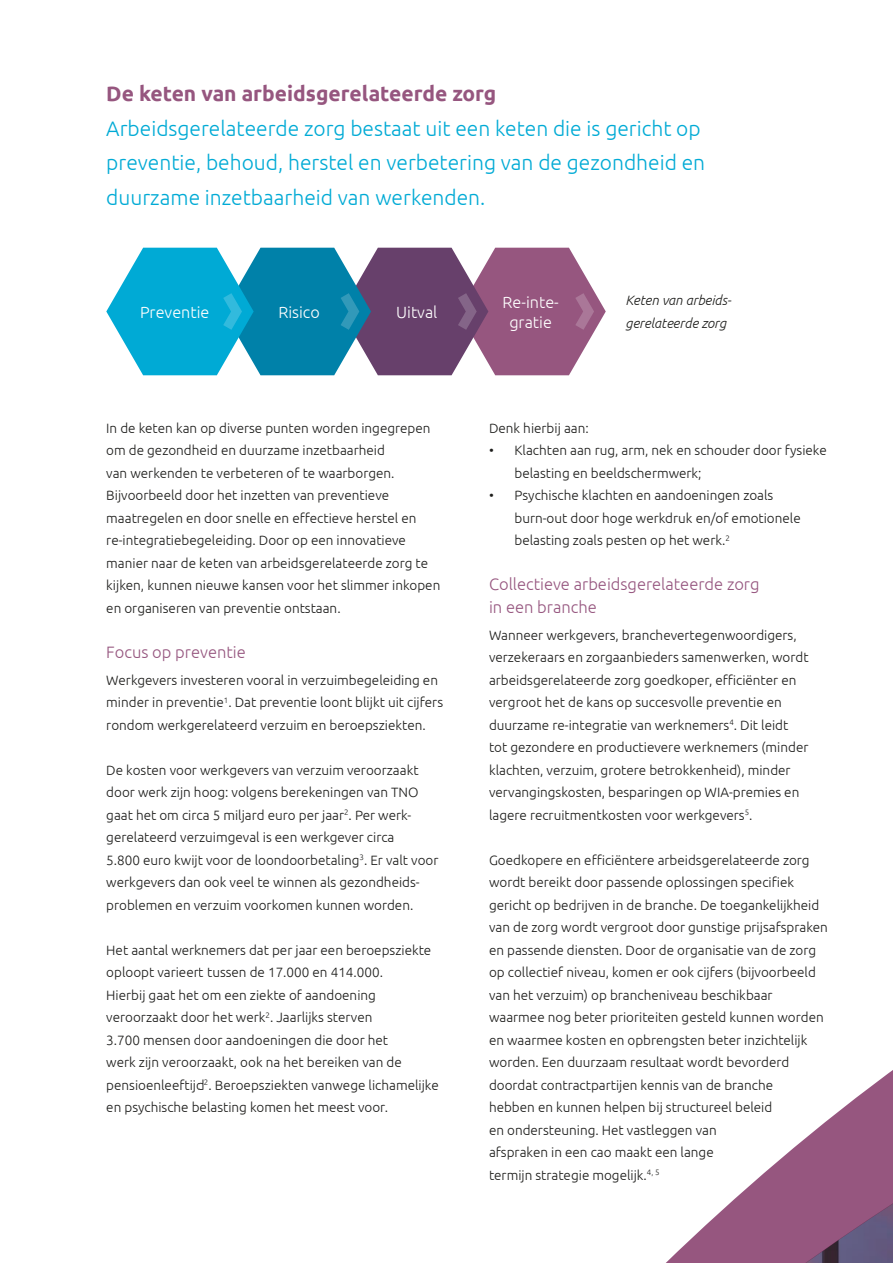
<style>
.page{position:relative;width:893px;height:1263px;background:#fff}
.page>*{position:absolute;margin:0;border:0;box-sizing:border-box;transform-origin:0 0}
.t1{font:300 21px/34.5px "Ubuntu";color:#00aad5}
.t2{font:700 21px "Ubuntu";color:#96567f}
.t3{font:300 16.5px/22.5px "Ubuntu";color:#96567f}
.t4{font:300 16.2px/19.5px "Ubuntu";color:#fff;text-align:center}
.t5{font:300 13.5px/22.5px "Ubuntu";color:#1d1d1b}
.t6{font:italic 300 13.5px/22.5px "Ubuntu";color:#1d1d1b}
</style>
<div class="page">
<svg style="left:106px;top:248px;width:500px;height:127px;background:#5c87aa"></svg>
<svg style="left:666px;top:1070px;width:227px;height:193px;fill:#965b81"></svg>
<h1 class="t2" style="left:106px;top:81px;width:392px">De keten van arbeidsgerelateerde zorg</h1>
<h1 class="t1" style="left:106px;top:111px;width:600px">Arbeidsgerelateerde zorg bestaat uit een keten die is gericht op preventie, behoud, herstel en verbetering van de gezondheid en duurzame inzetbaarheid van werkenden.</h1>
<p class="t4" style="left:140px;top:302px;width:71px">Preventie</p>
<p class="t4" style="left:278px;top:302px;width:43px">Risico</p>
<p class="t4" style="left:396px;top:302px;width:43px">Uitval</p>
<p class="t4" style="left:503px;top:292px;width:58px">Re-inte&shy;gratie</p>
<p class="t6" style="left:626px;top:289px;width:107px">Keten van arbeids&shy;gerelateerde zorg</p>
<p class="t5" style="left:106px;top:416px;width:336px">In de keten kan op diverse punten worden ingegrepen om de gezondheid en duurzame inzetbaarheid<br>van werkenden te verbeteren of te waarborgen.<br>Bijvoorbeeld door het inzetten van preventieve maatregelen en door snelle en effectieve herstel en re-integratiebegeleiding. Door op een innovatieve manier naar de keten van arbeidsgerelateerde zorg te kijken, kunnen nieuwe kansen voor het slimmer inkopen en organiseren van preventie ontstaan.</p>
<p class="t3" style="left:106px;top:640px;width:141px">Focus op preventie</p>
<p class="t5" style="left:106px;top:668px;width:338px">Werkgevers investeren vooral in verzuimbegeleiding en minder in preventie<sup>1</sup>. Dat preventie loont blijkt uit cijfers rondom werkgerelateerd verzuim en beroepsziekten.</p>
<p class="t5" style="left:106px;top:758px;width:334px">De kosten voor werkgevers van verzuim veroorzaakt door werk zijn hoog: volgens berekeningen van TNO gaat het om circa 5 miljard euro per jaar<sup>2</sup>. Per werk&shy;gerelateerd verzuimgeval is een werkgever circa<br>5.800 euro kwijt voor de loondoorbetaling<sup>3</sup>. Er valt voor werkgevers dan ook veel te winnen als gezondheids&shy;problemen en verzuim voorkomen kunnen worden.</p>
<p class="t5" style="left:106px;top:938px;width:334px">Het aantal werknemers dat per jaar een beroepsziekte oploopt varieert tussen de 17.000 en 414.000.<br>Hierbij gaat het om een ziekte of aandoening veroorzaakt door het werk<sup>2</sup>. Jaarlijks sterven<br>3.700 mensen door aandoeningen die door het<br>werk zijn veroorzaakt, ook na het bereiken van de pensioenleeftijd<sup>2</sup>. Beroepsziekten vanwege lichamelijke en psychische belasting komen het meest voor.</p>
<p class="t5" style="left:489px;top:416px;width:101px">Denk hierbij aan:</p>
<p class="t5" style="left:514px;top:439px;width:314px;text-indent:-26px">• Klachten aan rug, arm, nek en schouder door fysieke belasting en beeldschermwerk;</p>
<p class="t5" style="left:514px;top:484px;width:288px;text-indent:-26px">• Psychische klachten en aandoeningen zoals burn-out door hoge werkdruk en/of emotionele belasting zoals pesten op het werk.<sup>2</sup></p>
<p class="t3" style="left:489px;top:573px;width:272px">Collectieve arbeidsgerelateerde zorg in een branche</p>
<p class="t5" style="left:489px;top:623px;width:321px">Wanneer werkgevers, branchevertegenwoordigers, verzekeraars en zorgaanbieders samenwerken, wordt arbeidsgerelateerde zorg goedkoper, efficiënter en vergroot het de kans op succesvolle preventie en duurzame re-integratie van werknemers<sup>4</sup>. Dit leidt tot gezondere en productievere werknemers (minder klachten, verzuim, grotere betrokkenheid), minder vervangingskosten, besparingen op WIA-premies en lagere recruitmentkosten voor werkgevers<sup>5</sup>.</p>
<p class="t5" style="left:489px;top:848px;width:340px">Goedkopere en efficiëntere arbeidsgerelateerde zorg wordt bereikt door passende oplossingen specifiek gericht op bedrijven in de branche. De toegankelijkheid van de zorg wordt vergroot door gunstige prijsafspraken en passende diensten. Door de organisatie van de zorg op collectief niveau, komen er ook cijfers (bijvoorbeeld van het verzuim) op brancheniveau beschikbaar waarmee nog beter prioriteiten gesteld kunnen worden en waarmee kosten en opbrengsten beter inzichtelijk worden. Een duurzaam resultaat wordt bevorderd doordat contractpartijen kennis van de branche<br>hebben en kunnen helpen bij structureel beleid<br>en ondersteuning. Het vastleggen van<br>afspraken in een cao maakt een lange<br>termijn strategie mogelijk.<sup>4,</sup> <sup>5</sup></p>
</div>
